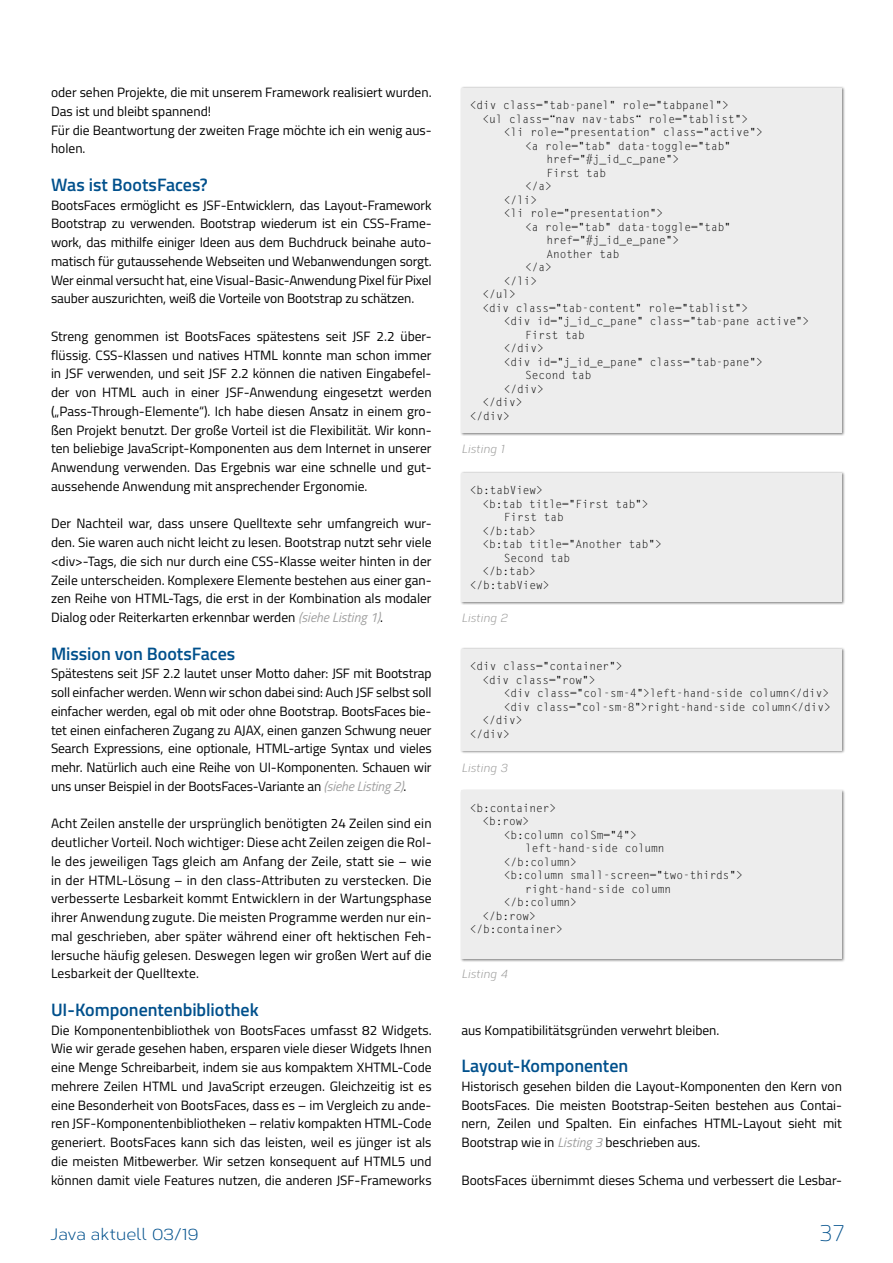
<style>
.page{position:relative;width:893px;height:1263px;background:#fff}
.page>*{position:absolute;margin:0;border:0;box-sizing:border-box;transform-origin:0 0}
.t1{font:100 24px "Titillium";color:#00508c}
.t2{font:600 18px "Titillium";letter-spacing:-.005em;color:#00508c}
.t3{font:16.5px "Corbert";color:#00508c}
.t4{font:13.5px/18.8px "Titillium";color:#000;text-align:justify}
.t5{font:italic 12px "Corbert Condensed";color:#9d9d9c}
.t6{font:11.25px/13.5px "Letter Gothic Std";letter-spacing:-.01em;color:#000}
.s1{font-style:italic;color:#a1a1a1}
</style>
<div class="page">
<div style="left:460px;top:471px;width:385px;height:134px;background:#000;opacity:.5"></div>
<div style="left:461px;top:473px;width:381px;height:128px;background:#ededed"></div>
<div style="left:460px;top:647px;width:385px;height:107px;background:#000;opacity:.5"></div>
<div style="left:461px;top:649px;width:381px;height:101px;background:#ededed"></div>
<div style="left:460px;top:789px;width:385px;height:174px;background:#000;opacity:.5"></div>
<div style="left:461px;top:790px;width:381px;height:169px;background:#ededed"></div>
<div style="left:460px;top:87px;width:385px;height:349px;background:#000;opacity:.5"></div>
<div style="left:461px;top:88px;width:381px;height:345px;background:#ededed"></div>
<p class="t4" style="left:51px;top:82px;width:382px;text-align:left">oder sehen Projekte, die mit unserem Framework realisiert wurden.<br>Das ist und bleibt spannend!<br>Für die Beantwortung der zweiten Frage möchte ich ein wenig aus&shy;holen.</p>
<h2 class="t2" style="left:51px;top:171px;width:158px">Was ist BootsFaces?</h2>
<p class="t4" style="left:51px;top:195px;width:382px">BootsFaces ermöglicht es JSF-Entwicklern, das Layout-Framework Bootstrap zu verwenden. Bootstrap wiederum ist ein CSS-Frame&shy;work, das mithilfe einiger Ideen aus dem Buchdruck beinahe auto&shy;matisch für gutaussehende Webseiten und Webanwendungen sorgt.<br>Wer einmal versucht hat, eine Visual-Basic-Anwendung Pixel für Pixel sauber auszurichten, weiß die Vorteile von Bootstrap zu schätzen.</p>
<p class="t4" style="left:51px;top:326px;width:382px">Streng genommen ist BootsFaces spätestens seit JSF 2.2 über&shy;flüssig. CSS-Klassen und natives HTML konnte man schon immer in JSF verwenden, und seit JSF 2.2 können die nativen Eingabefel&shy;der von HTML auch in einer JSF-Anwendung eingesetzt werden („Pass-Through-Elemente“). Ich habe diesen Ansatz in einem gro&shy;ßen Projekt benutzt. Der große Vorteil ist die Flexibilität. Wir konn&shy;ten beliebige JavaScript-Komponenten aus dem Internet in unserer Anwendung verwenden. Das Ergebnis war eine schnelle und gut&shy;aussehende Anwendung mit ansprechender Ergonomie.</p>
<p class="t4" style="left:51px;top:514px;width:382px">Der Nachteil war, dass unsere Quelltexte sehr umfangreich wur&shy;den. Sie waren auch nicht leicht zu lesen. Bootstrap nutzt sehr viele &lt;div&gt;-Tags, die sich nur durch eine CSS-Klasse weiter hinten in der Zeile unterscheiden. Komplexere Elemente bestehen aus einer gan&shy;zen Reihe von HTML-Tags, die erst in der Kombination als modaler Dialog oder Reiterkarten erkennbar werden <span class="s1">(siehe Listing 1)</span>.</p>
<h2 class="t2" style="left:51px;top:640px;width:186px">Mission von BootsFaces</h2>
<p class="t4" style="left:51px;top:664px;width:382px">Spätestens seit JSF 2.2 lautet unser Motto daher: JSF mit Bootstrap soll einfacher werden. Wenn wir schon dabei sind: Auch JSF selbst soll einfacher werden, egal ob mit oder ohne Bootstrap. BootsFaces bie&shy;tet einen einfacheren Zugang zu AJAX, einen ganzen Schwung neuer Search Expressions, eine optionale, HTML-artige Syntax und vieles mehr. Natürlich auch eine Reihe von UI-Komponenten. Schauen wir uns unser Beispiel in der BootsFaces-Variante an <span class="s1">(siehe Listing 2)</span>.</p>
<p class="t4" style="left:51px;top:814px;width:382px">Acht Zeilen anstelle der ursprünglich benötigten 24 Zeilen sind ein deutlicher Vorteil. Noch wichtiger: Diese acht Zeilen zeigen die Rol&shy;le des jeweiligen Tags gleich am Anfang der Zeile, statt sie – wie in der HTML-Lösung – in den class-Attributen zu verstecken. Die verbesserte Lesbarkeit kommt Entwicklern in der Wartungsphase ihrer Anwendung zugute. Die meisten Programme werden nur ein&shy;mal geschrieben, aber später während einer oft hektischen Feh&shy;lersuche häufig gelesen. Deswegen legen wir großen Wert auf die Lesbarkeit der Quelltexte.</p>
<h2 class="t2" style="left:51px;top:996px;width:209px">UI-Komponentenbibliothek</h2>
<p class="t4" style="left:51px;top:1020px;width:382px">Die Komponentenbibliothek von BootsFaces umfasst 82 Widgets.<br>Wie wir gerade gesehen haben, ersparen viele dieser Widgets Ihnen eine Menge Schreibarbeit, indem sie aus kompaktem XHTML-Code mehrere Zeilen HTML und JavaScript erzeugen. Gleichzeitig ist es eine Besonderheit von BootsFaces, dass es – im Vergleich zu ande&shy;ren JSF-Komponentenbibliotheken – relativ kompakten HTML-Code generiert. BootsFaces kann sich das leisten, weil es jünger ist als die meisten Mitbewerber. Wir setzen konsequent auf HTML5 und können damit viele Features nutzen, die anderen JSF-Frameworks</p>
<p class="t6" style="left:470px;top:99px;width:260px">&lt;div class="tab-panel" role="tabpanel"&gt;</p>
<p class="t6" style="left:483px;top:112px;width:267px">&lt;ul class=“nav nav-tabs“ role="tablist"&gt;</p>
<p class="t6" style="left:504px;top:126px;width:260px">&lt;li role="presentation" class="active"&gt;</p>
<p class="t6" style="left:525px;top:139px;width:207px">&lt;a role="tab" data-toggle="tab"</p>
<p class="t6" style="left:546px;top:153px;width:134px">href="#j_id_c_pane"&gt;</p>
<p class="t6" style="left:546px;top:166px;width:61px">First tab</p>
<p class="t6" style="left:525px;top:180px;width:28px">&lt;/a&gt;</p>
<p class="t6" style="left:504px;top:193px;width:35px">&lt;/li&gt;</p>
<p class="t6" style="left:504px;top:207px;width:161px">&lt;li role="presentation"&gt;</p>
<p class="t6" style="left:525px;top:220px;width:207px">&lt;a role="tab" data-toggle="tab"</p>
<p class="t6" style="left:546px;top:234px;width:134px">href="#j_id_e_pane"&gt;</p>
<p class="t6" style="left:546px;top:247px;width:75px">Another tab</p>
<p class="t6" style="left:525px;top:261px;width:28px">&lt;/a&gt;</p>
<p class="t6" style="left:504px;top:274px;width:35px">&lt;/li&gt;</p>
<p class="t6" style="left:483px;top:288px;width:35px">&lt;/ul&gt;</p>
<p class="t6" style="left:483px;top:301px;width:267px">&lt;div class="tab-content" role="tablist"&gt;</p>
<p class="t6" style="left:504px;top:315px;width:307px">&lt;div id="j_id_c_pane" class="tab-pane active"&gt;</p>
<p class="t6" style="left:525px;top:328px;width:61px">First tab</p>
<p class="t6" style="left:504px;top:342px;width:41px">&lt;/div&gt;</p>
<p class="t6" style="left:504px;top:355px;width:260px">&lt;div id="j_id_e_pane" class="tab-pane"&gt;</p>
<p class="t6" style="left:525px;top:369px;width:68px">Second tab</p>
<p class="t6" style="left:504px;top:382px;width:41px">&lt;/div&gt;</p>
<p class="t6" style="left:483px;top:396px;width:41px">&lt;/div&gt;</p>
<p class="t6" style="left:470px;top:409px;width:41px">&lt;/div&gt;</p>
<p class="t5" style="left:461px;top:440px;width:44px">Listing 1</p>
<p class="t6" style="left:470px;top:484px;width:75px">&lt;b:tabView&gt;</p>
<p class="t6" style="left:483px;top:497px;width:168px">&lt;b:tab title="First tab"&gt;</p>
<p class="t6" style="left:504px;top:511px;width:61px">First tab</p>
<p class="t6" style="left:483px;top:524px;width:55px">&lt;/b:tab&gt;</p>
<p class="t6" style="left:483px;top:538px;width:181px">&lt;b:tab title="Another tab"&gt;</p>
<p class="t6" style="left:504px;top:551px;width:68px">Second tab</p>
<p class="t6" style="left:483px;top:565px;width:55px">&lt;/b:tab&gt;</p>
<p class="t6" style="left:470px;top:578px;width:81px">&lt;/b:tabView&gt;</p>
<p class="t5" style="left:461px;top:609px;width:47px">Listing 2</p>
<p class="t6" style="left:483px;top:660px;width:142px;text-indent:-13px">&lt;div class="container"&gt; &lt;div class="row"&gt;</p>
<p class="t6" style="left:504px;top:687px;width:327px">&lt;div class="col-sm-4"&gt;left-hand-side column&lt;/div&gt;</p>
<p class="t6" style="left:504px;top:700px;width:328px">&lt;div class="col-sm-8"&gt;right-hand-side column&lt;/div&gt;</p>
<p class="t6" style="left:483px;top:714px;width:41px">&lt;/div&gt;</p>
<p class="t6" style="left:470px;top:727px;width:41px">&lt;/div&gt;</p>
<p class="t5" style="left:461px;top:759px;width:47px">Listing 3</p>
<p class="t6" style="left:483px;top:801px;width:75px;text-indent:-13px">&lt;b:container&gt; &lt;b:row&gt;</p>
<p class="t6" style="left:504px;top:828px;width:134px">&lt;b:column colSm="4"&gt;</p>
<p class="t6" style="left:525px;top:842px;width:141px">left-hand-side column</p>
<p class="t6" style="left:504px;top:855px;width:75px">&lt;/b:column&gt;</p>
<p class="t6" style="left:504px;top:869px;width:241px">&lt;b:column small-screen="two-thirds"&gt;</p>
<p class="t6" style="left:525px;top:882px;width:148px">right-hand-side column</p>
<p class="t6" style="left:504px;top:896px;width:75px">&lt;/b:column&gt;</p>
<p class="t6" style="left:483px;top:909px;width:55px">&lt;/b:row&gt;</p>
<p class="t6" style="left:470px;top:923px;width:95px">&lt;/b:container&gt;</p>
<p class="t5" style="left:461px;top:965px;width:47px">Listing 4</p>
<p class="t4" style="left:461px;top:1020px;width:260px">aus Kompatibilitätsgründen verwehrt bleiben.</p>
<h2 class="t2" style="left:461px;top:1052px;width:168px">Layout-Komponenten</h2>
<p class="t4" style="left:461px;top:1076px;width:382px">Historisch gesehen bilden die Layout-Komponenten den Kern von BootsFaces. Die meisten Bootstrap-Seiten bestehen aus Contai&shy;nern, Zeilen und Spalten. Ein einfaches HTML-Layout sieht mit Bootstrap wie in <span class="s1">Listing 3</span> beschrieben aus.</p>
<p class="t4" style="left:461px;top:1170px;width:382px">BootsFaces übernimmt dieses Schema und verbessert die Lesbar-</p>
<p class="t3" style="left:50px;top:1222px;width:150px">Java aktuell 03/19</p>
<h1 class="t1" style="left:819px;top:1215px;width:27px">37</h1>
</div>
